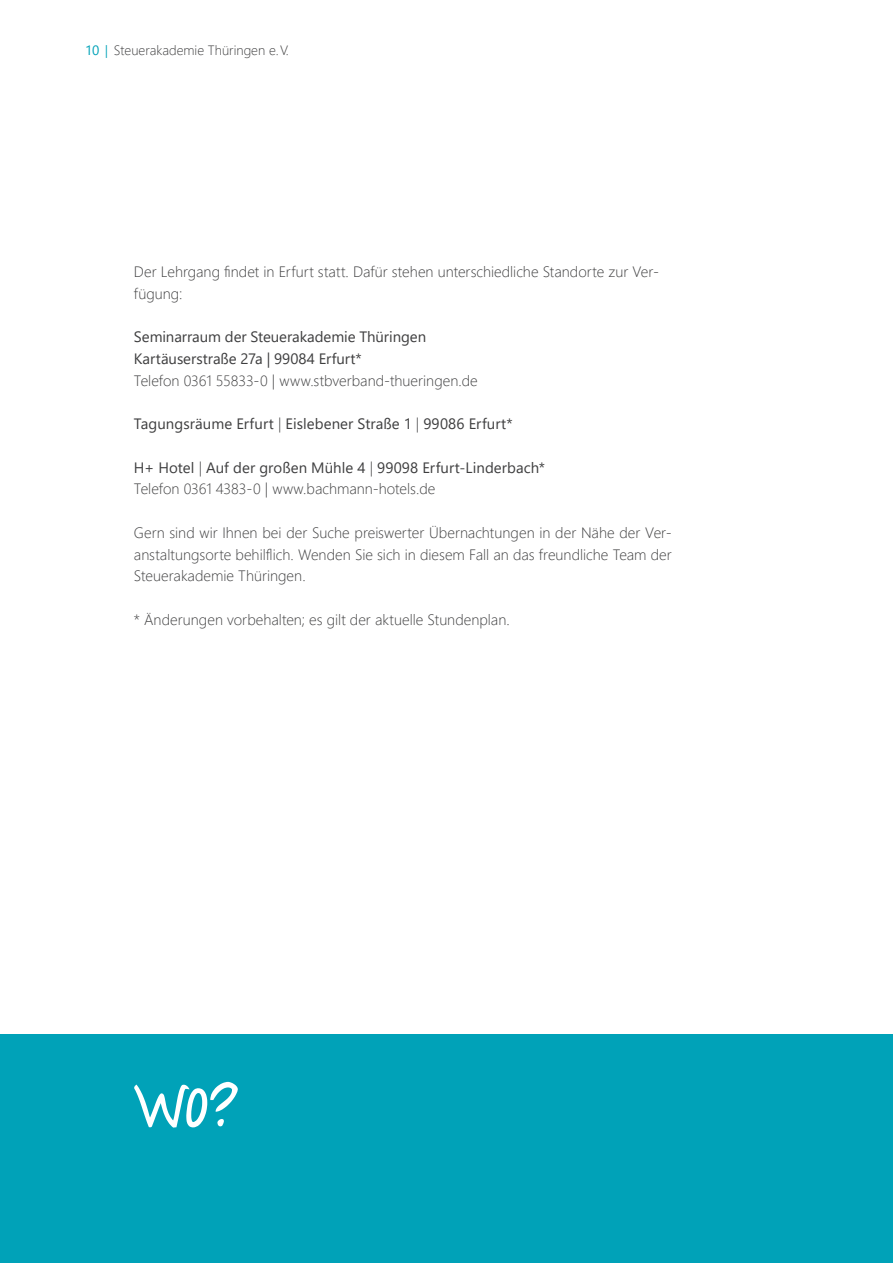
<style>
.page{position:relative;width:893px;height:1263px;background:#fff}
.page>*{position:absolute;margin:0;border:0;box-sizing:border-box;transform-origin:0 0}
.t1{font:700 60px "Throw My Hands Upinthe Air";color:#fff}
.Fließtext{font:300 15px/21.8px "Segoe UI";color:#3e3e3f}
.Fließtext-2{font:15px "Segoe UI";color:#3e3e3f}
.t2{font:300 13.5px "Segoe UI";color:#3e3e3f}
.s1{font-weight:400;color:#00a2b8}
.s2{font-family:"Calibri";font-weight:700;color:#00a2b8}
.s3{font-weight:300}
</style>
<div class="page">
<div style="left:0;top:1034px;width:893px;height:229px;background:#00a2b8"></div>
<p class="t2" style="left:85px;top:37px;width:205px"><span class="s1">10</span> <span class="s2">│</span> Steuerakademie Thüringen e.V.</p>
<p class="Fließtext" style="left:134px;top:259px;width:527px">Der Lehrgang findet in Erfurt statt. Dafür stehen unterschiedliche Standorte zur Ver&shy;fügung:</p>
<p class="Fließtext-2" style="left:134px;top:323px;width:294px">Seminarraum der Steuerakademie Thüringen</p>
<p class="Fließtext-2" style="left:134px;top:344px;width:229px">Kartäuserstraße 27a | 99084 Erfurt*</p>
<p class="Fließtext" style="left:134px;top:368px;width:345px">Telefon 0361 55833-0 | www.stbverband-thueringen.de</p>
<p class="Fließtext-2" style="left:134px;top:410px;width:380px">Tagungsräume Erfurt <span class="s3">|</span> Eislebener Straße 1 <span class="s3">|</span> 99086 Erfurt*</p>
<p class="Fließtext-2" style="left:134px;top:453px;width:413px">H+ Hotel <span class="s3">|</span> Auf der großen Mühle 4 <span class="s3">|</span> 99098 Erfurt-Linderbach*</p>
<p class="Fließtext" style="left:134px;top:477px;width:303px">Telefon 0361 4383-0 | www.bachmann-hotels.de</p>
<p class="Fließtext" style="left:134px;top:520px;width:539px;text-align:justify">Gern sind wir Ihnen bei der Suche preiswerter Übernachtungen in der Nähe der Ver&shy;anstaltungsorte behilflich. Wenden Sie sich in diesem Fall an das freundliche Team der Steuerakademie Thüringen.</p>
<p class="Fließtext" style="left:134px;top:607px;width:377px">* Änderungen vorbehalten; es gilt der aktuelle Stundenplan.</p>
<p class="t1" style="left:134px;top:1067px;width:106px">Wo?</p>
</div>
